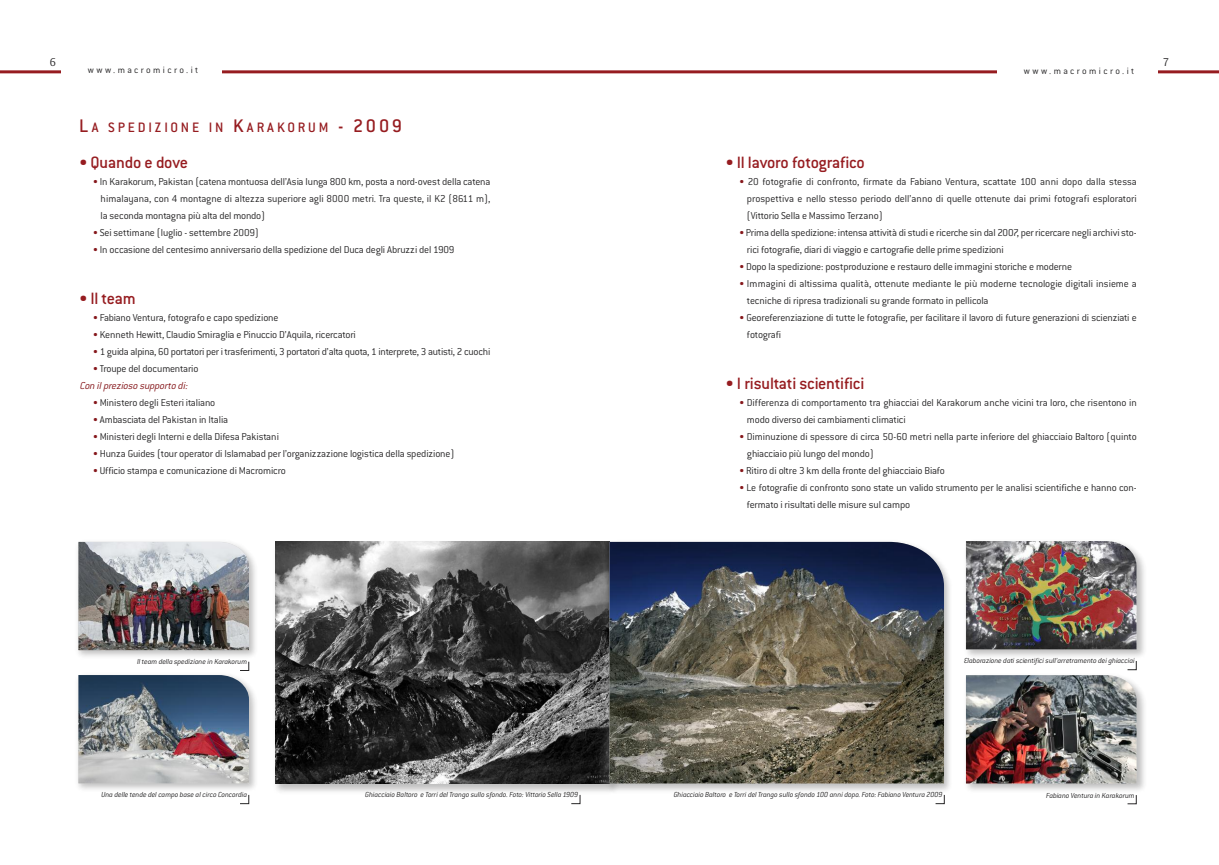
<style>
.page{position:relative;width:1219px;height:865px;background:#fff}
.page>*{position:absolute;margin:0;border:0;box-sizing:border-box;transform-origin:0 0}
.t1{font:500 18px "Conduit ITC";letter-spacing:-.015em;color:#961c20}
.t2{font:500 15px "Conduit ITC";letter-spacing:.19em;color:#961c20}
.t3{font:300 11px/17px "Conduit ITC";letter-spacing:-.015em;color:#272627}
.t4{font:italic 300 11px/17px "Conduit ITC";color:#86181c}
.t5{font:300 11px "Vesta";color:#272627}
.t6{font:300 10px "Conduit ITC";letter-spacing:.24em;color:#272627}
.t7{font:italic 300 8px "Conduit ITC";letter-spacing:-.015em;color:#272627}
.s1{font-size:20px}
.s2{color:#86181c}
.s3{font-style:normal}
.s4{font-style:normal;color:#272627}
</style>
<div class="page">
<img style="left:275px;top:541px;width:329px;height:255px">
<img style="left:275px;top:542px;width:329px;height:241px">
<hr style="left:0;top:70px;width:1218px;height:3px;background:#961c20">
<div style="left:61px;top:54px;width:161px;height:44px;background:#fff"></div>
<div style="left:997px;top:55px;width:161px;height:44px;background:#fff"></div>
<img style="left:77px;top:669px;width:178px;height:121px">
<svg style="left:78px;top:661px;width:171px;height:14px"></svg>
<img style="left:78px;top:675px;width:171px;height:108px">
<svg style="left:240px;top:794px;width:9px;height:10px"></svg>
<img style="left:77px;top:541px;width:178px;height:116px">
<img style="left:78px;top:542px;width:171px;height:108px">
<img style="left:604px;top:541px;width:346px;height:251px">
<svg style="left:609px;top:542px;width:335px;height:241px;background:#595955"></svg>
<svg style="left:571px;top:794px;width:9px;height:10px"></svg>
<svg style="left:935px;top:794px;width:10px;height:10px"></svg>
<img style="left:965px;top:544px;width:179px;height:113px">
<img style="left:966px;top:541px;width:170px;height:108px">
<svg style="left:1127px;top:796px;width:10px;height:8px"></svg>
<img style="left:965px;top:678px;width:179px;height:118px">
<svg style="left:1127px;top:661px;width:10px;height:122px"></svg>
<img style="left:966px;top:675px;width:170px;height:108px">
<p class="t5" style="left:50px;top:55px;width:8px">6</p>
<p class="t5" style="left:1163px;top:55px;width:8px">7</p>
<p class="t6" style="left:88px;top:65px;width:112px">www.macromicro.it</p>
<p class="t6" style="left:1024px;top:66px;width:112px">www.macromicro.it</p>
<h2 class="t2" style="left:79px;top:118px;width:324px"><span class="s1">L</span>A SPEDIZIONE IN <span class="s1">K</span>ARAKORUM <span class="s1">- 2009</span></h2>
<h1 class="t1" style="left:79px;top:152px;width:110px">• Quando e dove</h1>
<p class="t3" style="left:101px;top:173px;width:391px;text-align:justify;text-indent:-8px"><span class="s2">•</span> In Karakorum, Pakistan (catena montuosa dell’Asia lunga 800 km, posta a nord-ovest della catena himalayana, con 4 montagne di altezza superiore agli 8000 metri. Tra queste, il K2 (8611 m), la seconda montagna più alta del mondo)</p>
<p class="t3" style="left:93px;top:224px;width:167px"><span class="s2">•</span> Sei settimane (luglio - settembre 2009)</p>
<p class="t3" style="left:93px;top:241px;width:363px"><span class="s2">•</span> In occasione del centesimo anniversario della spedizione del Duca degli Abruzzi del 1909</p>
<h1 class="t1" style="left:79px;top:288px;width:58px">• Il team</h1>
<p class="t3" style="left:93px;top:309px;width:187px"><span class="s2">•</span> Fabiano Ventura, fotografo e capo spedizione</p>
<p class="t3" style="left:93px;top:326px;width:264px"><span class="s2">•</span> Kenneth Hewitt, Claudio Smiraglia e Pinuccio D’Aquila, ricercatori</p>
<p class="t3" style="left:93px;top:343px;width:399px"><span class="s2">•</span> 1 guida alpina, 60 portatori per i trasferimenti, 3 portatori d’alta quota, 1 interprete, 3 autisti, 2 cuochi</p>
<p class="t4" style="left:79px;top:360px;width:121px;text-indent:14px"><span class="s3">•</span> <span class="s4">Troupe del documentario<br></span>Con il prezioso supporto di:</p>
<p class="t3" style="left:93px;top:394px;width:124px"><span class="s2">•</span> Ministero degli Esteri italiano</p>
<p class="t3" style="left:93px;top:411px;width:136px"><span class="s2">•</span> Ambasciata del Pakistan in Italia</p>
<p class="t3" style="left:93px;top:428px;width:187px"><span class="s2">•</span> Ministeri degli Interni e della Difesa Pakistani</p>
<p class="t3" style="left:93px;top:445px;width:363px"><span class="s2">•</span> Hunza Guides (tour operator di Islamabad per l’organizzazione logistica della spedizione)</p>
<p class="t3" style="left:93px;top:462px;width:194px"><span class="s2">•</span> Ufficio stampa e comunicazione di Macromicro</p>
<p class="t7" style="left:137px;top:657px;width:111px">Il team della spedizione in Karakorum</p>
<h1 class="t1" style="left:726px;top:152px;width:141px">• Il lavoro fotografico</h1>
<p class="t3" style="left:747px;top:173px;width:391px;text-align:justify;text-indent:-8px"><span class="s2">•</span> 20 fotografie di confronto, firmate da Fabiano Ventura, scattate 100 anni dopo dalla stessa prospettiva e nello stesso periodo dell’anno di quelle ottenute dai primi fotografi esploratori (Vittorio Sella e Massimo Terzano)</p>
<p class="t3" style="left:747px;top:224px;width:391px;text-indent:-8px"><span class="s2">•</span> Prima della spedizione: intensa attività di studi e ricerche sin dal 2007, per ricercare negli archivi sto&shy;rici fotografie, diari di viaggio e cartografie delle prime spedizioni</p>
<p class="t3" style="left:739px;top:258px;width:334px"><span class="s2">•</span> Dopo la spedizione: postproduzione e restauro delle immagini storiche e moderne</p>
<p class="t3" style="left:747px;top:275px;width:391px;text-indent:-8px"><span class="s2">•</span> Immagini di altissima qualità, ottenute mediante le più moderne tecnologie digitali insieme a tecniche di ripresa tradizionali su grande formato in pellicola</p>
<p class="t3" style="left:747px;top:309px;width:391px;text-indent:-8px"><span class="s2">•</span> Georeferenziazione di tutte le fotografie, per facilitare il lavoro di future generazioni di scienziati e fotografi</p>
<h1 class="t1" style="left:726px;top:373px;width:140px">• I risultati scientifici</h1>
<p class="t3" style="left:747px;top:394px;width:391px;text-indent:-8px"><span class="s2">•</span> Differenza di comportamento tra ghiacciai del Karakorum anche vicini tra loro, che risentono in modo diverso dei cambiamenti climatici</p>
<p class="t3" style="left:747px;top:428px;width:391px;text-indent:-8px"><span class="s2">•</span> Diminuzione di spessore di circa 50-60 metri nella parte inferiore del ghiacciaio Baltoro (quinto ghiacciaio più lungo del mondo)</p>
<p class="t3" style="left:739px;top:462px;width:207px"><span class="s2">•</span> Ritiro di oltre 3 km della fronte del ghiacciaio Biafo</p>
<p class="t3" style="left:747px;top:479px;width:391px;text-indent:-8px"><span class="s2">•</span> Le fotografie di confronto sono state un valido strumento per le analisi scientifiche e hanno con&shy;fermato i risultati delle misure sul campo</p>
<p class="t7" style="left:964px;top:656px;width:172px">Elaborazione dati scientifici sull’arretramento dei ghiacciai</p>
<p class="t7" style="left:102px;top:790px;width:147px">Una delle tende del campo base al circo Concordia</p>
<p class="t7" style="left:365px;top:790px;width:214px">Ghiacciaio Baltoro e Torri del Trango sullo sfondo. Foto: Vittorio Sella 1909</p>
<p class="t7" style="left:674px;top:790px;width:270px">Ghiacciaio Baltoro e Torri del Trango sullo sfondo 100 anni dopo. Foto: Fabiano Ventura 2009</p>
<p class="t7" style="left:1046px;top:790px;width:90px">Fabiano Ventura in Karakorum</p>
</div>
